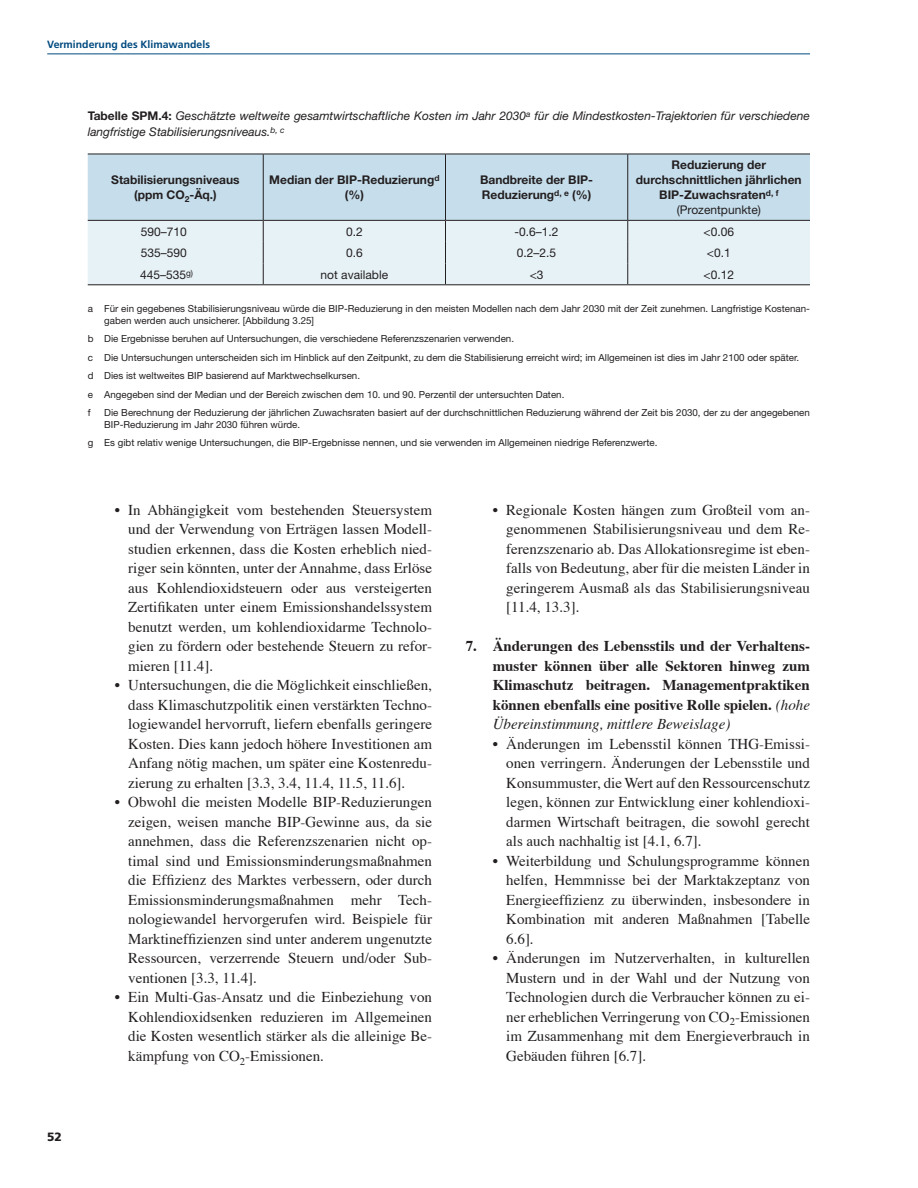
<style>
.page{position:relative;width:918px;height:1188px;background:#fff}
.page>*{position:absolute;margin:0;border:0;box-sizing:border-box;transform-origin:0 0}
.t1{font:15px/19.5px "Times";color:#231f20}
.t2{font:700 15px/19.5px "Times";color:#231f20;text-align:justify}
.t3{font:700 12px/15px "Helvetica Neue";color:#231f20;text-align:center}
.t4{font:italic 12px/16.5px "Helvetica Neue";color:#231f20}
.t5{font:12px "Helvetica Neue";color:#231f20}
.t6{font:900 12px "Frutiger";color:#231f20}
.t7{font:700 10.5px "Frutiger";color:#004a7f}
.t8{font:9.75px/18.5px "Helvetica Neue";color:#231f20}
.s1{font-weight:700;font-style:normal}
.s2{font-weight:400}
.s3{font-weight:400;font-style:italic}
</style>
<div class="page">
<hr style="left:47px;top:54px;width:763px;height:1px;background:#004a7f">
<div style="left:88px;top:155px;width:722px;height:65px;background:#c6deec"></div>
<div style="left:88px;top:221px;width:722px;height:63px;background:#e7f2f7"></div>
<hr style="left:88px;top:154px;width:175px;height:1px;background:#231f20">
<hr style="left:263px;top:154px;width:183px;height:1px;background:#231f20">
<hr style="left:263px;top:154px;width:1px;height:66px;background:#231f20">
<hr style="left:446px;top:154px;width:182px;height:1px;background:#231f20">
<hr style="left:445px;top:154px;width:1px;height:66px;background:#231f20">
<hr style="left:628px;top:154px;width:182px;height:1px;background:#231f20">
<hr style="left:627px;top:154px;width:1px;height:66px;background:#231f20">
<hr style="left:88px;top:220px;width:175px;height:1px;background:#231f20">
<hr style="left:263px;top:220px;width:183px;height:1px;background:#231f20">
<hr style="left:446px;top:220px;width:182px;height:1px;background:#231f20">
<hr style="left:628px;top:220px;width:182px;height:1px;background:#231f20">
<svg style="left:263px;top:221px;width:1px;height:63px"></svg>
<svg style="left:445px;top:221px;width:1px;height:63px"></svg>
<svg style="left:627px;top:221px;width:1px;height:63px"></svg>
<hr style="left:88px;top:284px;width:175px;height:1px;background:#231f20">
<hr style="left:263px;top:284px;width:183px;height:1px;background:#231f20">
<hr style="left:446px;top:284px;width:182px;height:1px;background:#231f20">
<hr style="left:628px;top:284px;width:182px;height:1px;background:#231f20">
<p class="t7" style="left:47px;top:38px;width:164px">Verminderung des Klimawandels</p>
<p class="t4" style="left:88px;top:107px;width:724px"><span class="s1">Tabelle SPM.4:</span> Geschätzte weltweite gesamtwirtschaftliche Kosten im Jahr 2030<sup>a</sup> für die Mindestkosten-Trajektorien für verschiedene langfristige Stabilisierungsniveaus.<sup>b,</sup> <sup>c</sup></p>
<p class="t3" style="left:111px;top:172px;width:130px">Stabilisierungsniveaus (ppm CO<sub>2</sub>-Äq.)</p>
<p class="t3" style="left:269px;top:172px;width:172px">Median der BIP-Reduzierung<sup>d </sup>(%)</p>
<p class="t3" style="left:480px;top:172px;width:113px;text-align:left">Bandbreite der BIP-<br>Reduzierung<sup>d,</sup> <sup>e</sup> (%)</p>
<p class="t3" style="left:636px;top:157px;width:167px">Reduzierung der durchschnittlichen jährlichen<br>BIP-Zuwachsraten<sup>d,</sup> <sup>f </sup><span class="s2">(Prozentpunkte)</span></p>
<p class="t5" style="left:141px;top:224px;width:48px">590–710</p>
<p class="t5" style="left:346px;top:224px;width:18px">0.2</p>
<p class="t5" style="left:515px;top:224px;width:46px">-0.6–1.2</p>
<p class="t5" style="left:704px;top:224px;width:32px">&lt;0.06</p>
<p class="t5" style="left:141px;top:246px;width:48px">535–590</p>
<p class="t5" style="left:346px;top:246px;width:18px">0.6</p>
<p class="t5" style="left:517px;top:246px;width:41px">0.2–2.5</p>
<p class="t5" style="left:707px;top:246px;width:25px">&lt;0.1</p>
<p class="t5" style="left:140px;top:267px;width:55px">445–535<sup>g)</sup></p>
<p class="t5" style="left:321px;top:267px;width:69px">not available</p>
<p class="t5" style="left:530px;top:267px;width:15px">&lt;3</p>
<p class="t5" style="left:704px;top:267px;width:32px">&lt;0.12</p>
<p class="t8" style="left:104px;top:303px;width:707px;line-height:11.7px;text-indent:-17px">a Für ein gegebenes Stabilisierungsniveau würde die BIP-Reduzierung in den meisten Modellen nach dem Jahr 2030 mit der Zeit zunehmen. Langfristige Kostenan&shy;gaben werden auch unsicherer. [Abbildung 3.25]</p>
<p class="t8" style="left:88px;top:329px;width:713px">b Die Ergebnisse beruhen auf Untersuchungen, die verschiedene Referenzszenarien verwenden.<br>c Die Untersuchungen unterscheiden sich im Hinblick auf den Zeitpunkt, zu dem die Stabilisierung erreicht wird; im Allgemeinen ist dies im Jahr 2100 oder später. d Dies ist weltweites BIP basierend auf Marktwechselkursen.<br>e Angegeben sind der Median und der Bereich zwischen dem 10. und 90. Perzentil der untersuchten Daten.<br>f</p>
<p class="t8" style="left:104px;top:407px;width:707px;line-height:11.7px">Die Berechnung der Reduzierung der jährlichen Zuwachsraten basiert auf der durchschnittlichen Reduzierung während der Zeit bis 2030, der zu der angegebenen<br>BIP-Reduzierung im Jahr 2030 führen würde.</p>
<p class="t8" style="left:88px;top:433px;width:571px">g Es gibt relativ wenige Untersuchungen, die BIP-Ergebnisse nennen, und sie verwenden im Allgemeinen niedrige Referenzwerte.</p>
<p class="t6" style="left:47px;top:1130px;width:16px">52</p>
<p class="t1" style="left:115px;top:499px;width:7px">•</p>
<p class="t1" style="left:115px;top:674px;width:7px">•</p>
<p class="t1" style="left:115px;top:791px;width:7px">•</p>
<p class="t1" style="left:115px;top:986px;width:7px">•</p>
<p class="t1" style="left:128px;top:499px;width:305px">In Abhängigkeit vom bestehenden Steuersystem und der Verwendung von Erträgen lassen Modell&shy;studien erkennen, dass die Kosten erheblich nied&shy;riger sein könnten, unter der Annahme, dass Erlöse aus Kohlendioxidsteuern oder aus versteigerten Zertifikaten unter einem Emissionshandelssystem benutzt werden, um kohlendioxidarme Technolo&shy;gien zu fördern oder bestehende Steuern zu refor&shy;mieren [11.4].<br>Untersuchungen, die die Möglichkeit einschließen, dass Klimaschutzpolitik einen verstärkten Techno&shy;logiewandel hervorruft, liefern ebenfalls geringere Kosten. Dies kann jedoch höhere Investitionen am Anfang nötig machen, um später eine Kostenredu&shy;zierung zu erhalten [3.3, 3.4, 11.4, 11.5, 11.6].<br>Obwohl die meisten Modelle BIP-Reduzierungen zeigen, weisen manche BIP-Gewinne aus, da sie annehmen, dass die Referenzszenarien nicht op&shy;timal sind und Emissionsminderungsmaßnahmen die Effizienz des Marktes verbessern, oder durch Emissionsminderungsmaßnahmen mehr Tech&shy;nologiewandel hervorgerufen wird. Beispiele für Marktineffizienzen sind unter anderem ungenutzte Ressourcen, verzerrende Steuern und/oder Sub&shy;ventionen [3.3, 11.4].<br>Ein Multi-Gas-Ansatz und die Einbeziehung von Kohlendioxidsenken reduzieren im Allgemeinen die Kosten wesentlich stärker als die alleinige Be&shy;kämpfung von CO<sub>2</sub>-Emissionen.</p>
<p class="t1" style="left:506px;top:499px;width:305px;text-align:justify">Regionale Kosten hängen zum Großteil vom an&shy;genommenen Stabilisierungsniveau und dem Re&shy;ferenzszenario ab. Das Allokationsregime ist eben&shy;falls von Bedeutung, aber für die meisten Länder in geringerem Ausmaß als das Stabilisierungsniveau [11.4, 13.3].</p>
<p class="t2" style="left:493px;top:635px;width:319px;text-indent:-27px">7. Änderungen des Lebensstils und der Verhaltens&shy;muster können über alle Sektoren hinweg zum Klimaschutz beitragen. Managementpraktiken können ebenfalls eine positive Rolle spielen. <span class="s3">(hohe Übereinstimmung, mittlere Beweislage)</span></p>
<p class="t1" style="left:506px;top:733px;width:305px">Änderungen im Lebensstil können THG-Emissi&shy;onen verringern. Änderungen der Lebensstile und Konsummuster, die Wert auf den Ressourcenschutz legen, können zur Entwicklung einer kohlendioxi&shy;darmen Wirtschaft beitragen, die sowohl gerecht als auch nachhaltig ist [4.1, 6.7].<br>Weiterbildung und Schulungsprogramme können helfen, Hemmnisse bei der Marktakzeptanz von Energieeffizienz zu überwinden, insbesondere in Kombination mit anderen Maßnahmen [Tabelle 6.6].<br>Änderungen im Nutzerverhalten, in kulturellen Mustern und in der Wahl und der Nutzung von Technologien durch die Verbraucher können zu ei&shy;ner erheblichen Verringerung von CO<sub>2</sub>-Emissionen im Zusammenhang mit dem Energieverbrauch in Gebäuden führen [6.7].</p>
<p class="t1" style="left:493px;top:499px;width:7px">•</p>
<p class="t1" style="left:493px;top:733px;width:7px">•</p>
<p class="t1" style="left:493px;top:850px;width:7px">•</p>
<p class="t1" style="left:493px;top:947px;width:7px">•</p>
</div>
